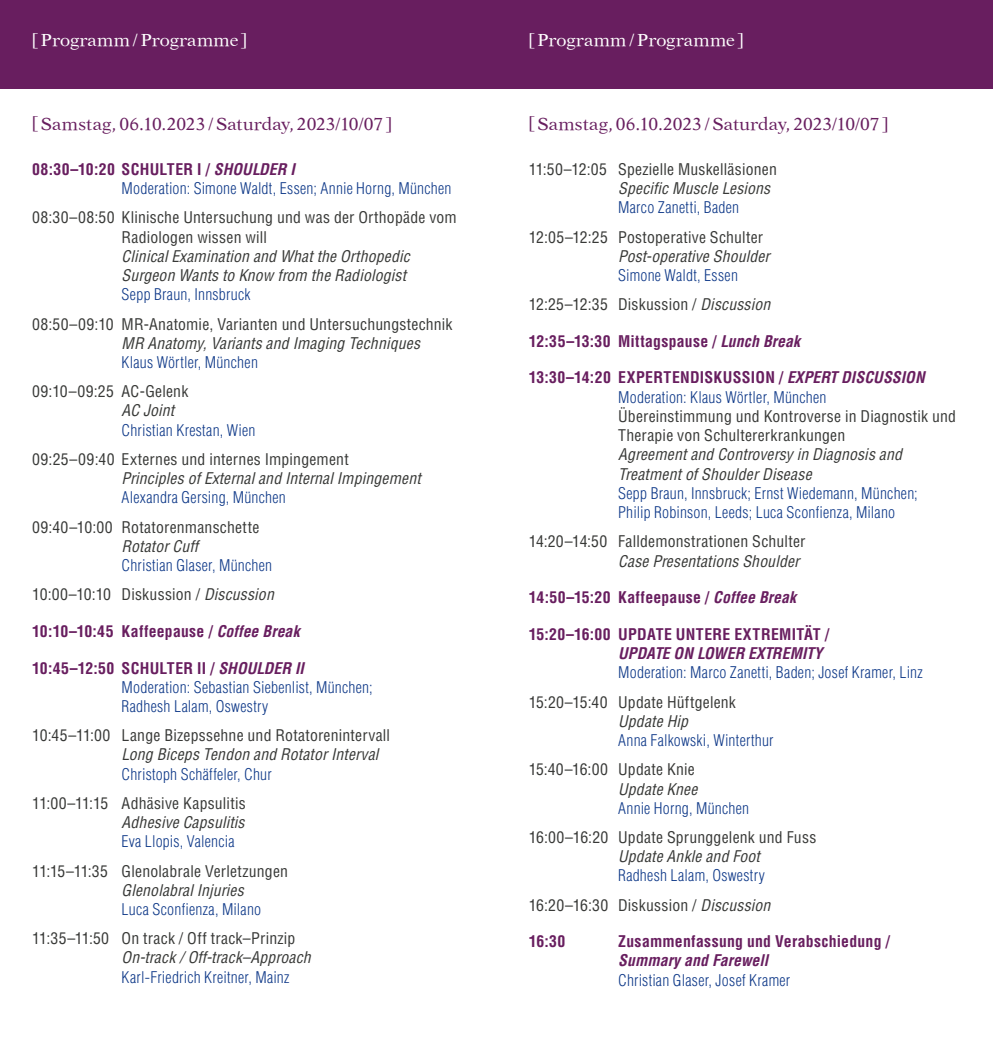
<style>
.page{position:relative;width:993px;height:1042px;background:#fff}
.page>*{position:absolute;margin:0;border:0;box-sizing:border-box;transform-origin:0 0}
.t1{font:17.5px "New Aster";color:#681e5f}
.t2{font:17.5px "New Aster";letter-spacing:.015em;color:#fff}
.t3{font:condensed 15.75px/19.2px "Helvetica LT Std";letter-spacing:.015em;color:#383937}
.t4{font:300 condensed 15.75px/19.2px "Helvetica LT Std";letter-spacing:.015em;color:#103a89}
.t5{font:italic condensed 15.75px/19.2px "Helvetica LT Std";letter-spacing:.01em;color:#383937}
.t6{font:700 condensed 15.75px "Helvetica LT Std";letter-spacing:.015em;color:#681e5f}
.t7{font:italic 700 condensed 15.75px "Helvetica LT Std";letter-spacing:.005em;color:#681e5f}
.s1{font-weight:700;color:#681e5f}
.s2{font-weight:700;font-style:italic;color:#681e5f}
.s3{font-weight:400;color:#383937}
.s4{font-weight:400;font-style:italic;color:#383937}
.s5{font-style:italic}
.s6{font-weight:300;color:#103a89}
</style>
<div class="page">
<div style="left:0;top:0;width:496px;height:88px;background:#681e5f"></div>
<div style="left:496px;top:0;width:496px;height:88px;background:#681e5f"></div>
<p class="t2" style="left:32px;top:32px;width:216px">[Programm / Programme]</p>
<p class="t2" style="left:528px;top:32px;width:216px">[Programm / Programme]</p>
<p class="t1" style="left:32px;top:117px;width:361px">[Samstag, 06.10.2023 / Saturday, 2023/10/07]</p>
<p class="t1" style="left:528px;top:117px;width:361px">[Samstag, 06.10.2023 / Saturday, 2023/10/07]</p>
<p class="t4" style="left:122px;top:159px;width:331px;text-indent:-89px"><span class="s1">08:30–10:20 SCHULTER I /</span> <span class="s2">SHOULDER I<br></span>Moderation: Simone Waldt, Essen; Annie Horng, München</p>
<p class="t3" style="left:122px;top:208px;width:336px;text-indent:-89px">08:30–08:50 Klinische Untersuchung und was der Orthopäde vom<br>Radiologen wissen will</p>
<p class="t5" style="left:122px;top:247px;width:290px">Clinical Examination and What the Orthopedic<br>Surgeon Wants to Know from the Radiologist</p>
<p class="t4" style="left:122px;top:285px;width:130px">Sepp Braun, Innsbruck</p>
<p class="t3" style="left:32px;top:314px;width:421px">08:50–09:10 MR-Anatomie, Varianten und Untersuchungstechnik</p>
<p class="t5" style="left:122px;top:334px;width:300px">MR Anatomy, Variants and Imaging Techniques</p>
<p class="t4" style="left:122px;top:353px;width:138px">Klaus Wörtler, München</p>
<p class="t3" style="left:32px;top:382px;width:157px">09:10–09:25 AC-Gelenk</p>
<p class="t5" style="left:122px;top:401px;width:54px">AC Joint</p>
<p class="t4" style="left:122px;top:420px;width:135px">Christian Krestan, Wien</p>
<p class="t3" style="left:32px;top:449px;width:318px">09:25–09:40 Externes und internes Impingement</p>
<p class="t5" style="left:122px;top:469px;width:300px">Principles of External and Internal Impingement</p>
<p class="t4" style="left:122px;top:488px;width:166px">Alexandra Gersing, München</p>
<p class="t3" style="left:32px;top:517px;width:228px">09:40–10:00 Rotatorenmanschette</p>
<p class="t5" style="left:122px;top:537px;width:78px">Rotator Cuff</p>
<p class="t4" style="left:32px;top:551px;width:243px;line-height:29.2px;text-align:right">Christian Glaser, München<br><span class="s3">10:00–10:10 Diskussion /</span> <span class="s4">Discussion</span></p>
<p class="t6" style="left:32px;top:621px;width:269px">10:10–10:45 Kaffeepause / <span class="s5">Coffee Break</span></p>
<p class="t4" style="left:122px;top:658px;width:252px;text-indent:-89px"><span class="s1">10:45–12:50 SCHULTER II /</span> <span class="s2">SHOULDER II<br></span>Moderation: Sebastian Siebenlist, München;<br>Radhesh Lalam, Oswestry</p>
<p class="t3" style="left:32px;top:726px;width:359px">10:45–11:00 Lange Bizepssehne und Rotatorenintervall</p>
<p class="t5" style="left:122px;top:745px;width:258px">Long Biceps Tendon and Rotator Interval</p>
<p class="t4" style="left:122px;top:764px;width:152px">Christoph Schäffeler, Chur</p>
<p class="t3" style="left:32px;top:793px;width:215px">11:00–11:15 Adhäsive Kapsulitis</p>
<p class="t5" style="left:122px;top:813px;width:124px">Adhesive Capsulitis</p>
<p class="t4" style="left:122px;top:832px;width:114px">Eva Llopis, Valencia</p>
<p class="t3" style="left:32px;top:861px;width:257px">11:15–11:35 Glenolabrale Verletzungen</p>
<p class="t5" style="left:122px;top:880px;width:124px">Glenolabral Injuries</p>
<p class="t4" style="left:122px;top:899px;width:141px">Luca Sconfienza, Milano</p>
<p class="t3" style="left:32px;top:929px;width:264px">11:35–11:50 On track / Off track–Prinzip</p>
<p class="t5" style="left:122px;top:948px;width:191px">On-track / Off-track–Approach</p>
<p class="t4" style="left:122px;top:967px;width:169px">Karl-Friedrich Kreitner, Mainz</p>
<p class="t3" style="left:528px;top:159px;width:249px">11:50–12:05 Spezielle Muskelläsionen</p>
<p class="t5" style="left:618px;top:179px;width:154px">Specific Muscle Lesions</p>
<p class="t4" style="left:618px;top:198px;width:123px">Marco Zanetti, Baden</p>
<p class="t3" style="left:528px;top:227px;width:236px">12:05–12:25 Postoperative Schulter</p>
<p class="t5" style="left:618px;top:247px;width:153px">Post-operative Shoulder</p>
<p class="t3" style="left:528px;top:261px;width:243px;line-height:29.2px;text-indent:89px"><span class="s6">Simone Waldt, Essen<br></span>12:25–12:35 Diskussion / <span class="s5">Discussion</span></p>
<p class="t6" style="left:528px;top:331px;width:273px">12:35–13:30 Mittagspause / <span class="s5">Lunch Break</span></p>
<p class="t4" style="left:528px;top:368px;width:397px;text-align:center"><span class="s1">13:30–14:20 EXPERTENDISKUSSION /</span> <span class="s2">EXPERT DISCUSSION<br></span>Moderation: Klaus Wörtler, München</p>
<p class="t3" style="left:618px;top:406px;width:339px">Übereinstimmung und Kontroverse in Diagnostik und<br>Therapie von Schultererkrankungen</p>
<p class="t5" style="left:618px;top:445px;width:285px">Agreement and Controversy in Diagnosis and<br>Treatment of Shoulder Disease</p>
<p class="t4" style="left:618px;top:483px;width:301px">Sepp Braun, Innsbruck; Ernst Wiedemann, München;<br>Philip Robinson, Leeds; Luca Sconfienza, Milano</p>
<p class="t3" style="left:528px;top:532px;width:278px">14:20–14:50 Falldemonstrationen Schulter</p>
<p class="t5" style="left:618px;top:551px;width:183px">Case Presentations Shoulder</p>
<p class="t6" style="left:528px;top:588px;width:269px">14:50–15:20 Kaffeepause / <span class="s5">Coffee Break</span></p>
<p class="t6" style="left:528px;top:624px;width:302px">15:20–16:00 UPDATE UNTERE EXTREMITÄT /</p>
<p class="t7" style="left:618px;top:643px;width:206px">UPDATE ON LOWER EXTREMITY</p>
<p class="t4" style="left:618px;top:663px;width:306px">Moderation: Marco Zanetti, Baden; Josef Kramer, Linz</p>
<p class="t3" style="left:528px;top:692px;width:208px">15:20–15:40 Update Hüftgelenk</p>
<p class="t5" style="left:618px;top:711px;width:71px">Update Hip</p>
<p class="t4" style="left:618px;top:730px;width:157px">Anna Falkowski, Winterthur</p>
<p class="t3" style="left:528px;top:760px;width:168px">15:40–16:00 Update Knie</p>
<p class="t5" style="left:618px;top:779px;width:81px">Update Knee</p>
<p class="t4" style="left:618px;top:798px;width:132px">Annie Horng, München</p>
<p class="t3" style="left:528px;top:827px;width:289px">16:00–16:20 Update Sprunggelenk und Fuss</p>
<p class="t5" style="left:618px;top:847px;width:143px">Update Ankle and Foot</p>
<p class="t3" style="left:528px;top:861px;width:243px;line-height:29.2px;text-indent:89px"><span class="s6">Radhesh Lalam, Oswestry<br></span>16:20–16:30 Diskussion / <span class="s5">Discussion</span></p>
<p class="t6" style="left:528px;top:931px;width:38px">16:30</p>
<p class="t6" style="left:618px;top:931px;width:273px">Zusammenfassung und Verabschiedung /</p>
<p class="t7" style="left:618px;top:951px;width:151px">Summary and Farewell</p>
<p class="t4" style="left:618px;top:970px;width:174px">Christian Glaser, Josef Kramer</p>
</div>
